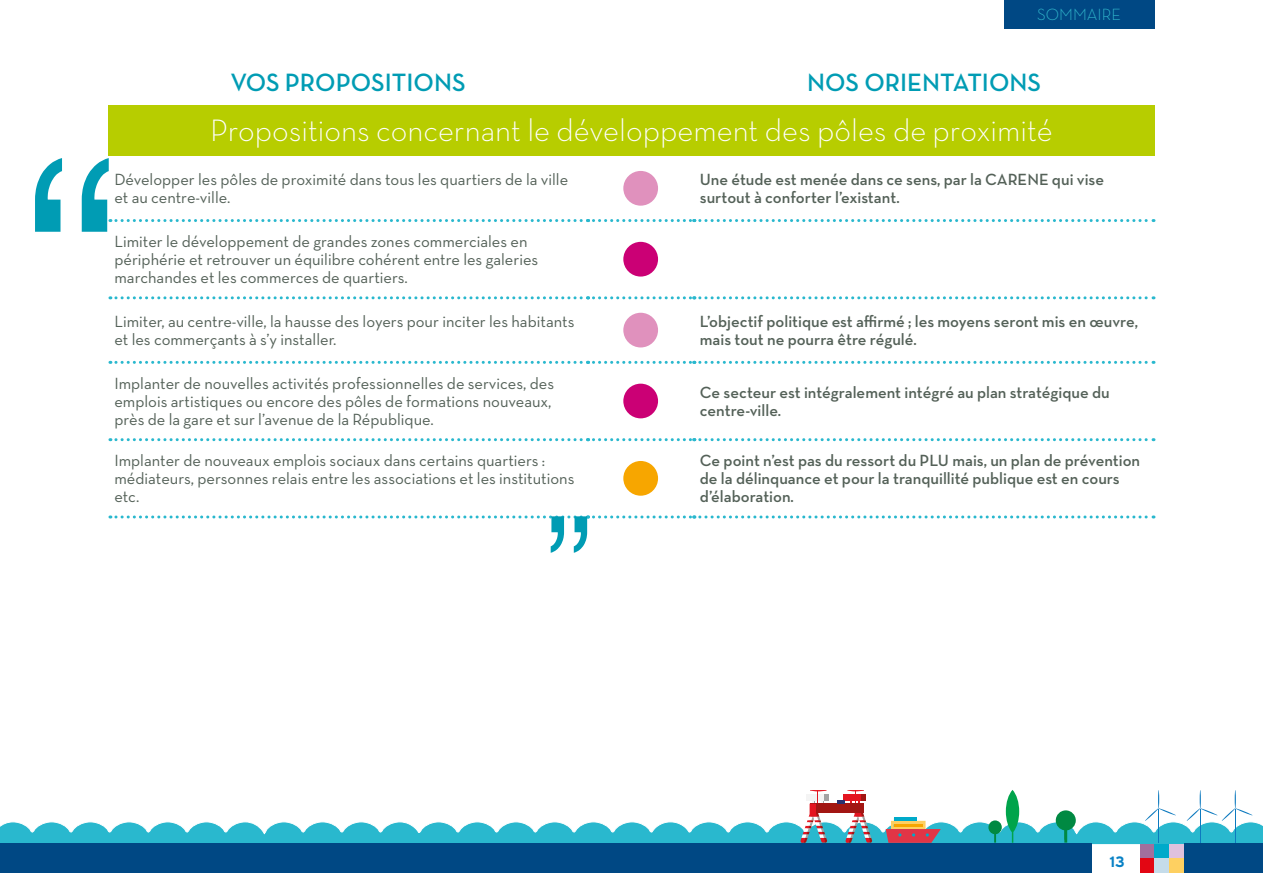
<style>
.page{position:relative;width:1263px;height:893px;background:#fff}
.page>*{position:absolute;margin:0;border:0;box-sizing:border-box;transform-origin:0 0}
.t1{font:300 31.5px "Neutra Text TF";color:#fff}
.t2{font:600 25.5px "Neutra Text TF";color:#009cb4}
.t3{font:16.5px/18px "Neutra Text TF";color:#546158}
.t4{font:600 16.5px/18px "Neutra Text TF";color:#546158}
.t5{font:300 16.5px "Neutra Text TF";color:#32b9cd}
.t6{font:700 15px "Interstate";color:#0881c5}
</style>
<div class="page">
<svg style="left:0;top:821px;width:1263px;height:23px;fill:#29b8ce"></svg>
<div style="left:0;top:844px;width:1091px;height:29px;background:#004884"></div>
<div style="left:1140px;top:844px;width:14px;height:14px;background:#a1709d"></div>
<div style="left:1140px;top:858px;width:14px;height:15px;background:#e30613"></div>
<div style="left:1154px;top:844px;width:15px;height:14px;background:#00aaca"></div>
<div style="left:1154px;top:858px;width:15px;height:15px;background:#c5dcea"></div>
<div style="left:1169px;top:844px;width:15px;height:14px;background:#dfc1dd"></div>
<div style="left:1169px;top:858px;width:15px;height:15px;background:#fed061"></div>
<div style="left:1184px;top:844px;width:79px;height:29px;background:#004884"></div>
<div style="left:810px;top:804px;width:53px;height:9px;background:#a21613"></div>
<svg style="left:837px;top:790px;width:35px;height:53px"></svg>
<svg style="left:800px;top:790px;width:29px;height:53px"></svg>
<svg style="left:886px;top:817px;width:55px;height:26px"></svg>
<svg style="left:1056px;top:810px;width:20px;height:33px"></svg>
<hr style="left:1200px;top:809px;width:1px;height:34px;background:#0d7abf">
<svg style="left:1186px;top:790px;width:67px;height:31px"></svg>
<hr style="left:1235px;top:809px;width:1px;height:34px;background:#0d7abf">
<svg style="left:1145px;top:790px;width:31px;height:31px"></svg>
<hr style="left:1158px;top:809px;width:1px;height:34px;background:#0d7abf">
<svg style="left:988px;top:790px;width:31px;height:53px"></svg>
<div style="left:1003px;top:0;width:151px;height:28px;background:#004884"></div>
<div style="left:108px;top:106px;width:1046px;height:50px;background:#b7cd00"></div>
<svg style="left:110px;top:296px;width:1044px;height:3px"></svg>
<svg style="left:110px;top:361px;width:1044px;height:3px"></svg>
<svg style="left:110px;top:438px;width:1044px;height:3px"></svg>
<div style="left:623px;top:242px;width:35px;height:35px;background:#cb0075;border-radius:50%"></div>
<div style="left:623px;top:313px;width:35px;height:34px;background:#e091bd;border-radius:50%"></div>
<div style="left:623px;top:384px;width:35px;height:34px;background:#cb0075;border-radius:50%"></div>
<div style="left:623px;top:461px;width:35px;height:35px;background:#f7a600;border-radius:50%"></div>
<svg style="left:35px;top:158px;width:1119px;height:74px"></svg>
<svg style="left:110px;top:515px;width:1044px;height:38px"></svg>
<p class="t5" style="left:1037px;top:4px;width:85px">SOMMAIRE</p>
<h2 class="t2" style="left:230px;top:67px;width:237px">VOS PROPOSITIONS</h2>
<h2 class="t2" style="left:807px;top:67px;width:235px">NOS ORIENTATIONS</h2>
<h1 class="t1" style="left:210px;top:111px;width:844px">Propositions concernant le développement des pôles de proximité</h1>
<p class="t3" style="left:114px;top:170px;width:455px">Développer les pôles de proximité dans tous les quartiers de la ville et au centre-ville.</p>
<p class="t4" style="left:700px;top:170px;width:406px">Une étude est menée dans ce sens, par la CARENE qui vise surtout à conforter l’existant.</p>
<p class="t3" style="left:114px;top:232px;width:425px">Limiter le développement de grandes zones commerciales en périphérie et retrouver un équilibre cohérent entre les galeries marchandes et les commerces de quartiers.</p>
<p class="t3" style="left:114px;top:312px;width:462px">Limiter, au centre-ville, la hausse des loyers pour inciter les habitants et les commerçants à s’y installer.</p>
<p class="t4" style="left:700px;top:312px;width:440px">L’objectif politique est affirmé ; les moyens seront mis en œuvre, mais tout ne pourra être régulé.</p>
<p class="t3" style="left:114px;top:374px;width:441px">Implanter de nouvelles activités professionnelles de services, des emplois artistiques ou encore des pôles de formations nouveaux, près de la gare et sur l’avenue de la République.</p>
<p class="t4" style="left:700px;top:383px;width:411px">Ce secteur est intégralement intégré au plan stratégique du centre-ville.</p>
<p class="t3" style="left:114px;top:451px;width:462px">Implanter de nouveaux emplois sociaux dans certains quartiers : médiateurs, personnes relais entre les associations et les institutions etc.</p>
<p class="t4" style="left:700px;top:451px;width:442px">Ce point n’est pas du ressort du PLU mais, un plan de prévention de la délinquance et pour la tranquillité publique est en cours d’élaboration.</p>
<p class="t6" style="left:1109px;top:853px;width:17px">13</p>
</div>
